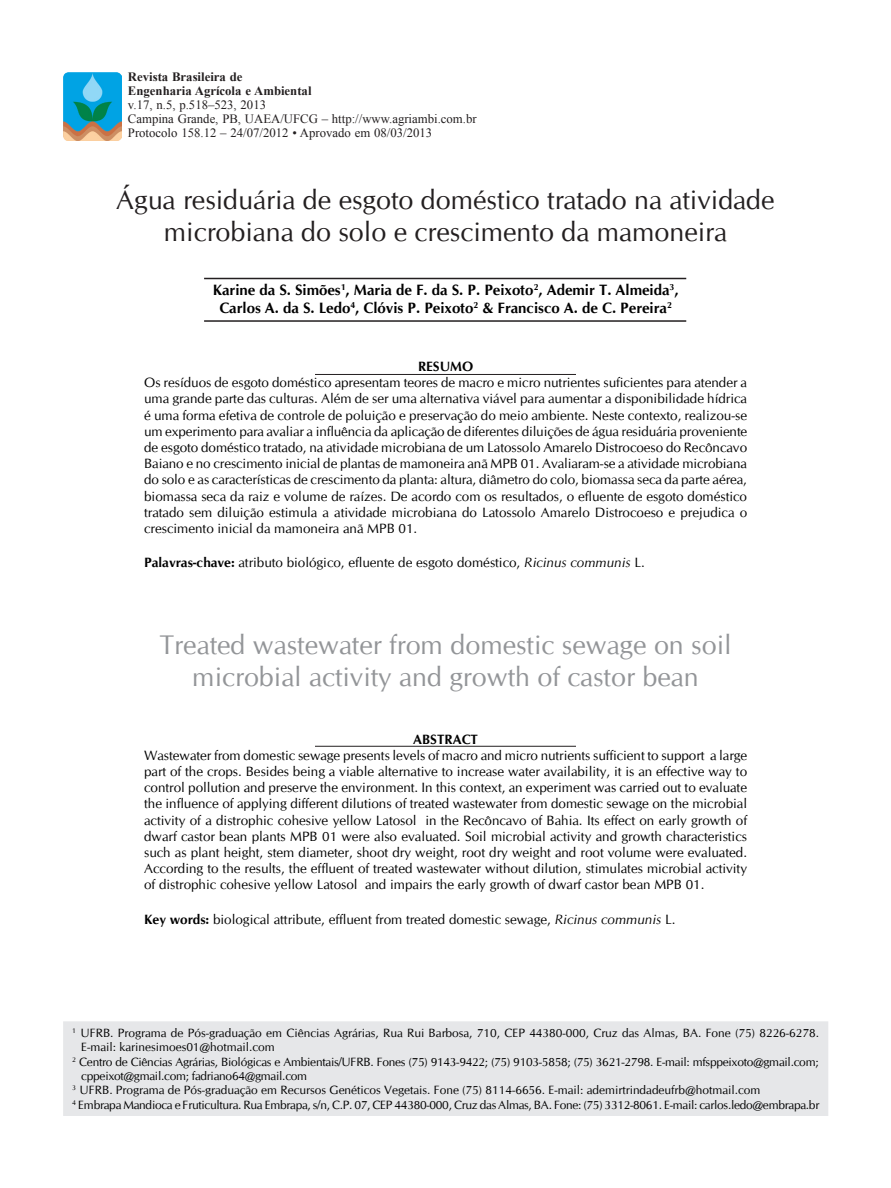
<style>
.page{position:relative;width:891px;height:1188px;background:#fff}
.page>*{position:absolute;margin:0;border:0;box-sizing:border-box;transform-origin:0 0}
.Titulo_RBEAA{font:27px/32.4px "CG Omega";color:#231f20;text-align:center}
.Titulo2_RBEAA{font:27px/32.4px "CG Omega";color:#939598;text-align:center}
.Autores_RBEAA{font:700 15px/18px "CG Omega";color:#000;text-align:center}
.Texto_Resumo_RBEAA{font:13.5px/16.2px "CG Omega";color:#000;text-align:justify}
.t1{font:700 13.5px "CG Omega";color:#000}
.Corpo_do_Texto{font:12.75px "Times New Roman";color:#231f20}
.Corpo_do_Texto-2{font:700 12.75px/14.1px "Times New Roman";color:#231f20}
.t2{font:12px/14.4px "CG Omega";letter-spacing:-.02em;color:#000}
.t3{font:12px/14.4px "CG Omega";color:#000}
.s1{font-weight:700}
.s2{font-style:italic}
</style>
<div class="page">
<div style="left:63px;top:1021px;width:765px;height:95px;background:#e6e7e9"></div>
<img style="left:63px;top:72px;width:59px;height:69px">
<hr style="left:315px;top:374px;width:261px;height:1px;background:#231f20">
<hr style="left:315px;top:746px;width:261px;height:1px;background:#231f20">
<hr style="left:204px;top:278px;width:482px;height:1px;background:#231f20">
<hr style="left:204px;top:320px;width:482px;height:2px;background:#231f20">
<p class="Corpo_do_Texto-2" style="left:128px;top:69px;width:185px">Revista Brasileira de<br>Engenharia Agrícola e Ambiental</p>
<p class="Corpo_do_Texto" style="left:128px;top:96px;width:140px">v.17, n.5, p.518–523, 2013</p>
<p class="Corpo_do_Texto" style="left:128px;top:110px;width:350px">Campina Grande, PB, UAEA/UFCG – http://www.agriambi.com.br</p>
<p class="Corpo_do_Texto" style="left:128px;top:124px;width:306px">Protocolo 158.12 – 24/07/2012 • Aprovado em 08/03/2013</p>
<p class="Titulo_RBEAA" style="left:116px;top:184px;width:660px">Água residuária de esgoto doméstico tratado na atividade microbiana do solo e crescimento da mamoneira</p>
<p class="Autores_RBEAA" style="left:213px;top:281px;width:467px">Karine da S. Simões<sup>1</sup>, Maria de F. da S. P. Peixoto<sup>2</sup>, Ademir T. Almeida<sup>3</sup>,<br>Carlos A. da S. Ledo<sup>4</sup>, Clóvis P. Peixoto<sup>2</sup> &amp; Francisco A. de C. Pereira<sup>2</sup></p>
<p class="t1" style="left:418px;top:358px;width:57px">RESUMO</p>
<p class="Texto_Resumo_RBEAA" style="left:144px;top:375px;width:605px">Os resíduos de esgoto doméstico apresentam teores de macro e micro nutrientes suficientes para atender a uma grande parte das culturas. Além de ser uma alternativa viável para aumentar a disponibilidade hídrica é uma forma efetiva de controle de poluição e preservação do meio ambiente. Neste contexto, realizou-se um experimento para avaliar a influência da aplicação de diferentes diluições de água residuária proveniente de esgoto doméstico tratado, na atividade microbiana de um Latossolo Amarelo Distrocoeso do Recôncavo Baiano e no crescimento inicial de plantas de mamoneira anã MPB 01. Avaliaram-se a atividade microbiana do solo e as características de crescimento da planta: altura, diâmetro do colo, biomassa seca da parte aérea, biomassa seca da raiz e volume de raízes. De acordo com os resultados, o efluente de esgoto doméstico tratado sem diluição estimula a atividade microbiana do Latossolo Amarelo Distrocoeso e prejudica o crescimento inicial da mamoneira anã MPB 01.</p>
<p class="Texto_Resumo_RBEAA" style="left:144px;top:555px;width:502px"><span class="s1">Palavras-chave:</span> atributo biológico, efluente de esgoto doméstico, <span class="s2">Ricinus communis</span> L.</p>
<p class="Titulo2_RBEAA" style="left:159px;top:629px;width:574px">Treated wastewater from domestic sewage on soil microbial activity and growth of castor bean</p>
<p class="t1" style="left:413px;top:731px;width:66px">ABSTRACT</p>
<p class="Texto_Resumo_RBEAA" style="left:144px;top:747px;width:605px">Wastewater from domestic sewage presents levels of macro and micro nutrients sufficient to support a large part of the crops. Besides being a viable alternative to increase water availability, it is an effective way to control pollution and preserve the environment. In this context, an experiment was carried out to evaluate the influence of applying different dilutions of treated wastewater from domestic sewage on the microbial activity of a distrophic cohesive yellow Latosol in the Recôncavo of Bahia. Its effect on early growth of dwarf castor bean plants MPB 01 were also evaluated. Soil microbial activity and growth characteristics such as plant height, stem diameter, shoot dry weight, root dry weight and root volume were evaluated.<br>According to the results, the effluent of treated wastewater without dilution, stimulates microbial activity of distrophic cohesive yellow Latosol and impairs the early growth of dwarf castor bean MPB 01.</p>
<p class="Texto_Resumo_RBEAA" style="left:144px;top:911px;width:533px"><span class="s1">Key words:</span> biological attribute, effluent from treated domestic sewage, <span class="s2">Ricinus communis</span> L.</p>
<p class="t3" style="left:81px;top:1026px;width:739px;text-indent:-9px"><sup>1</sup> UFRB. Programa de Pós-graduação em Ciências Agrárias, Rua Rui Barbosa, 710, CEP 44380-000, Cruz das Almas, BA. Fone (75) 8226-6278.<br>E-mail: karinesimoes01@hotmail.com</p>
<p class="t2" style="left:81px;top:1054px;width:739px;text-indent:-9px"><sup>2</sup> Centro de Ciências Agrárias, Biológicas e Ambientais/UFRB. Fones (75) 9143-9422; (75) 9103-5858; (75) 3621-2798. E-mail: mfsppeixoto@gmail.com; cppeixot@gmail.com; fadriano64@gmail.com</p>
<p class="t3" style="left:72px;top:1083px;width:690px"><sup>3</sup> UFRB. Programa de Pós-graduação em Recursos Genéticos Vegetais. Fone (75) 8114-6656. E-mail: ademirtrindadeufrb@hotmail.com</p>
<p class="t2" style="left:72px;top:1098px;width:749px"><sup>4</sup> Embrapa Mandioca e Fruticultura. Rua Embrapa, s/n, C.P. 07, CEP 44380-000, Cruz das Almas, BA. Fone: (75) 3312-8061. E-mail: carlos.ledo@embrapa.br</p>
</div>
